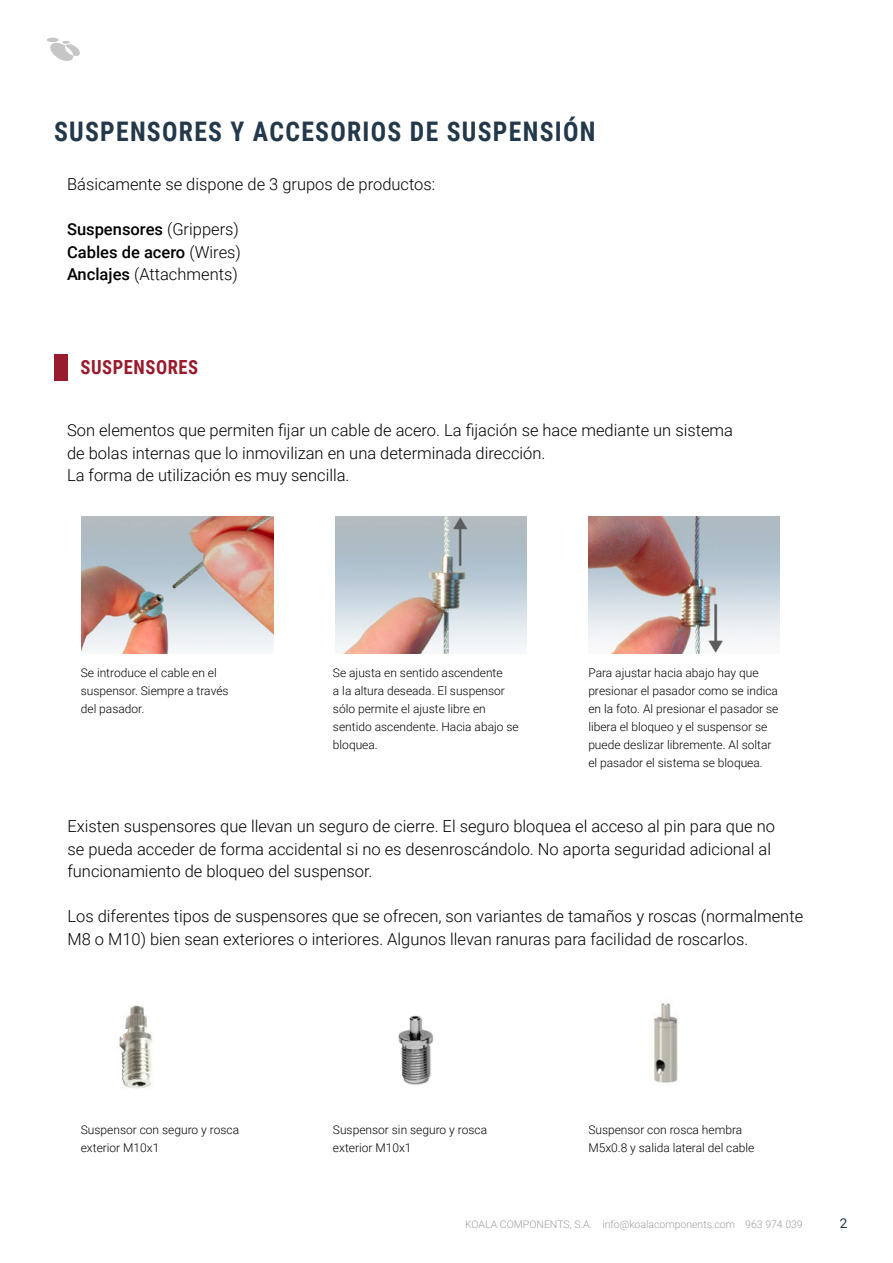
<style>
.page{position:relative;width:893px;height:1263px;background:#fff}
.page>*{position:absolute;margin:0;border:0;box-sizing:border-box;transform-origin:0 0}
.t1{font:700 27px "Roboto Condensed";letter-spacing:.05em;color:#23394b;scale:.95 1}
.t2{font:700 19.5px "Roboto Condensed";letter-spacing:.03em;color:#981c2e;scale:.95 1}
.t3{font:300 16.5px/22.5px "Roboto";color:#000}
.t4{font:500 16.5px/22.5px "Roboto";color:#000}
.t5{font:13.5px "Roboto";color:#23394b}
.t6{font:300 12px/18px "Roboto";color:#000}
.t7{font:300 10.5px "Roboto";color:#9d9d9c}
.s1{font-weight:300}
</style>
<div class="page">
<hr style="left:47px;top:38px;width:12px;height:4px;background:#c6c6c6;border-radius:50%">
<svg style="left:48px;top:41px;width:32px;height:20px"></svg>
<img style="left:82px;top:516px;width:191px;height:138px">
<img style="left:335px;top:516px;width:191px;height:138px">
<img style="left:398px;top:1015px;width:36px;height:70px">
<img style="left:588px;top:516px;width:192px;height:138px">
<img style="left:653px;top:1003px;width:25px;height:80px">
<img style="left:119px;top:1005px;width:34px;height:84px">
<div style="left:54px;top:354px;width:13px;height:27px;background:#981c2e"></div>
<h1 class="t1" style="left:54px;top:113px;width:571px">SUSPENSORES Y ACCESORIOS DE SUSPENSIÓN</h1>
<p class="t3" style="left:67px;top:173px;width:370px">Básicamente se dispone de 3 grupos de productos:</p>
<p class="t4" style="left:67px;top:218px;width:175px">Suspensores <span class="s1">(Grippers)<br></span>Cables de acero <span class="s1">(Wires)<br></span>Anclajes <span class="s1">(Attachments)</span></p>
<p class="t2" style="left:81px;top:354px;width:125px">SUSPENSORES</p>
<p class="t3" style="left:67px;top:418px;width:667px">Son elementos que permiten fijar un cable de acero. La fijación se hace mediante un sistema de bolas internas que lo inmovilizan en una determinada dirección.<br>La forma de utilización es muy sencilla.</p>
<p class="t6" style="left:81px;top:663px;width:149px">Se introduce el cable en el suspensor. Siempre a través del pasador.</p>
<p class="t6" style="left:333px;top:663px;width:187px">Se ajusta en sentido ascendente<br>a la altura deseada. El suspensor sólo permite el ajuste libre en sentido ascendente. Hacia abajo se bloquea.</p>
<p class="t6" style="left:588px;top:663px;width:192px">Para ajustar hacia abajo hay que presionar el pasador como se indica en la foto. Al presionar el pasador se libera el bloqueo y el suspensor se puede deslizar libremente. Al soltar el pasador el sistema se bloquea.</p>
<p class="t3" style="left:67px;top:814px;width:709px">Existen suspensores que llevan un seguro de cierre. El seguro bloquea el acceso al pin para que no se pueda acceder de forma accidental si no es desenroscándolo. No aporta seguridad adicional al funcionamiento de bloqueo del suspensor.</p>
<p class="t3" style="left:67px;top:904px;width:737px">Los diferentes tipos de suspensores que se ofrecen, son variantes de tamaños y roscas (normalmente<br>M8 o M10) bien sean exteriores o interiores. Algunos llevan ranuras para facilidad de roscarlos.</p>
<p class="t6" style="left:81px;top:1120px;width:160px">Suspensor con seguro y rosca exterior M10x1</p>
<p class="t6" style="left:333px;top:1120px;width:156px">Suspensor sin seguro y rosca exterior M10x1</p>
<p class="t6" style="left:588px;top:1120px;width:168px">Suspensor con rosca hembra<br>M5x0.8 y salida lateral del cable</p>
<p class="t7" style="left:465px;top:1216px;width:339px">KOALA COMPONENTS, S.A. info@koalacomponents.com 963 974 039</p>
<p class="t5" style="left:840px;top:1213px;width:9px">2</p>
</div>
